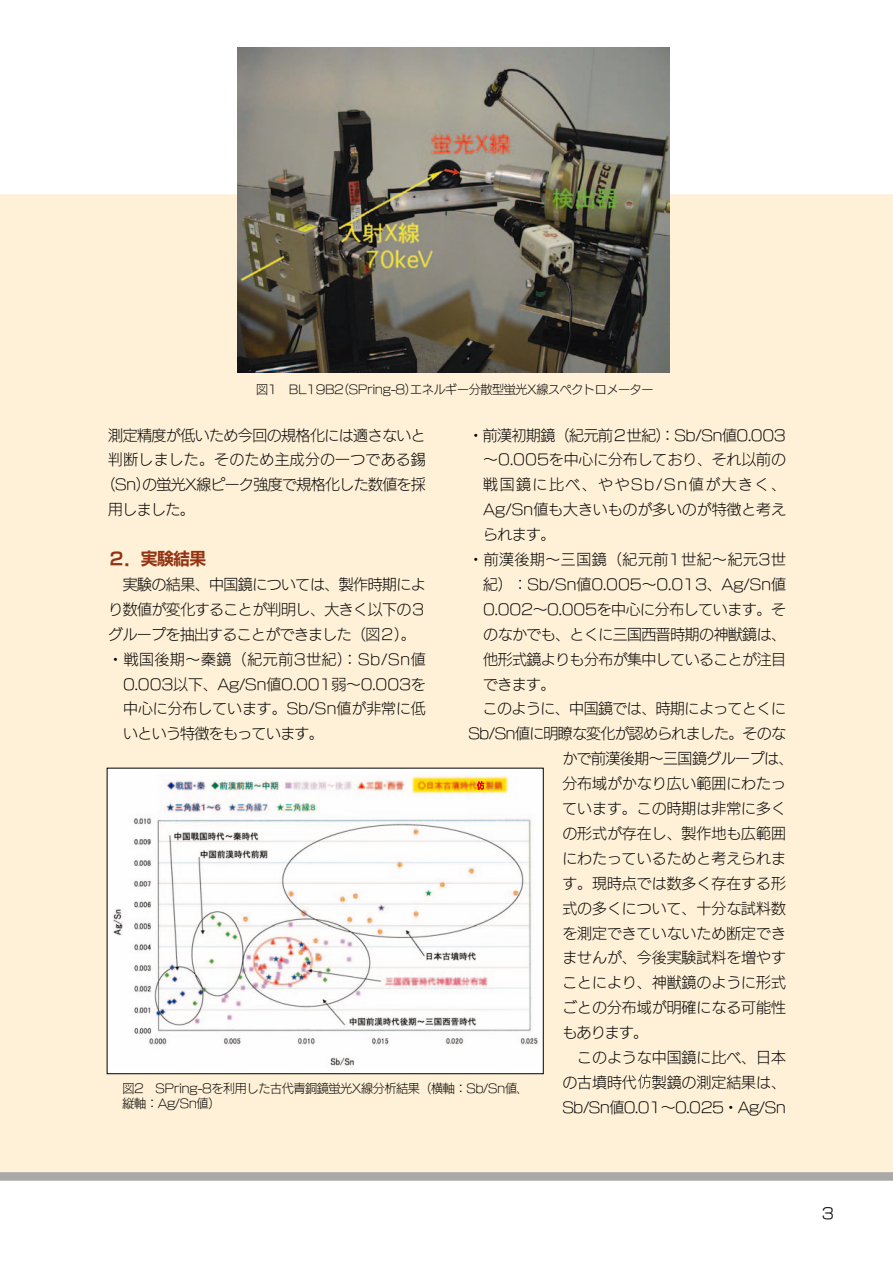
<style>
.page{position:relative;width:893px;height:1263px;background:#fff}
.page>*{position:absolute;margin:0;border:0;box-sizing:border-box;transform-origin:0 0}
.t1{font:16.95px "New Rodin Pro B";color:#933314}
.t2{font:15px "New Rodin Pro M";color:#000}
.t3{font:14.85px "New Rodin Pro L";letter-spacing:-.01em;color:#000}
.t4{font:14.85px "New Rodin Pro L";letter-spacing:-.03em;color:#000}
.t5{font:14.85px "New Rodin Pro L";letter-spacing:-.04em;color:#000}
.t6{font:14.85px "New Rodin Pro L";letter-spacing:-.035em;color:#000}
.t7{font:14.85px "New Rodin Pro L";letter-spacing:-.045em;color:#000}
.t8{font:14.85px "New Rodin Pro L";letter-spacing:.04em;color:#000}
.t9{font:14.85px "New Rodin Pro L";letter-spacing:.015em;color:#000}
.t10{font:14.85px "New Rodin Pro L";letter-spacing:.035em;color:#000}
.t11{font:14.85px "New Rodin Pro L";letter-spacing:.105em;color:#000}
.t12{font:12.15px/15px "New Rodin Pro L";letter-spacing:-.03em;color:#000}
</style>
<div class="page">
<div style="left:0;top:194px;width:892px;height:978px;background:#fff1d7"></div>
<img style="left:238px;top:47px;width:431px;height:325px">
<div style="left:107px;top:768px;width:436px;height:306px;background:#fff"></div>
<img style="left:113px;top:776px;width:425px;height:290px">
<svg style="left:477px;top:781px;width:7px;height:9px"></svg>
<svg style="left:638px;top:1074px;width:13px;height:15px"></svg>
<p class="t12" style="left:256px;top:384px;width:399px">図1 BL19B2（SPring-8）エネルギー分散型蛍光X線スペクトロメーター</p>
<p class="t4" style="left:108px;top:429px;width:319px">測定精度が低いため今回の規格化には適さないと</p>
<p class="t9" style="left:108px;top:454px;width:319px">判断しました。そのため主成分の一つである錫</p>
<p class="t5" style="left:101px;top:479px;width:326px">（Sn）の蛍光X線ピーク強度で規格化した数値を採</p>
<p class="t3" style="left:108px;top:504px;width:88px">用しました。</p>
<p class="t1" style="left:108px;top:552px;width:100px">２．実験結果</p>
<p class="t4" style="left:123px;top:579px;width:304px">実験の結果、中国鏡については、製作時期によ</p>
<p class="t4" style="left:108px;top:604px;width:319px">り数値が変化することが判明し、大きく以下の３</p>
<p class="t5" style="left:108px;top:629px;width:309px">グループを抽出することができました（図２）。</p>
<p class="t8" style="left:108px;top:653px;width:319px">・戦国後期～秦鏡（紀元前3世紀）：Sb/Sn値</p>
<p class="t3" style="left:123px;top:678px;width:304px">0.003以下、Ag/Sn値0.001弱～0.003を</p>
<p class="t3" style="left:123px;top:703px;width:304px">中心に分布しています。Sb/Sn値が非常に低</p>
<p class="t5" style="left:123px;top:728px;width:202px">いという特徴をもっています。</p>
<p class="t4" style="left:468px;top:429px;width:319px">・前漢初期鏡（紀元前２世紀）：Sb/Sn値0.003</p>
<p class="t3" style="left:483px;top:454px;width:304px">～0.005を中心に分布しており、それ以前の</p>
<p class="t11" style="left:483px;top:479px;width:304px">戦国鏡に比べ、ややSb/Sn値が大きく、</p>
<p class="t3" style="left:483px;top:504px;width:304px">Ag/Sn値も大きいものが多いのが特徴と考え</p>
<p class="t3" style="left:483px;top:529px;width:74px">られます。</p>
<p class="t10" style="left:468px;top:554px;width:319px">・前漢後期～三国鏡（紀元前1世紀～紀元3世</p>
<p class="t3" style="left:483px;top:579px;width:304px">紀）：Sb/Sn値0.005～0.013、Ag/Sn値</p>
<p class="t3" style="left:483px;top:604px;width:304px">0.002～0.005を中心に分布しています。そ</p>
<p class="t6" style="left:483px;top:629px;width:304px">のなかでも、とくに三国西晋時期の神獣鏡は、</p>
<p class="t6" style="left:483px;top:653px;width:304px">他形式鏡よりも分布が集中していることが注目</p>
<p class="t3" style="left:483px;top:678px;width:74px">できます。</p>
<p class="t4" style="left:483px;top:703px;width:304px">このように、中国鏡では、時期によってとくに</p>
<p class="t7" style="left:468px;top:728px;width:319px">Sb/Sn値に明瞭な変化が認められました。そのな</p>
<p class="t4" style="left:562px;top:753px;width:232px">かで前漢後期～三国鏡グループは、</p>
<p class="t3" style="left:562px;top:778px;width:225px">分布域がかなり広い範囲にわたっ</p>
<p class="t3" style="left:562px;top:803px;width:225px">ています。この時期は非常に多く</p>
<p class="t3" style="left:562px;top:828px;width:225px">の形式が存在し、製作地も広範囲</p>
<p class="t3" style="left:562px;top:853px;width:225px">にわたっているためと考えられま</p>
<p class="t3" style="left:562px;top:878px;width:225px">す。現時点では数多く存在する形</p>
<p class="t3" style="left:562px;top:902px;width:225px">式の多くについて、十分な試料数</p>
<p class="t3" style="left:562px;top:927px;width:225px">を測定できていないため断定でき</p>
<p class="t3" style="left:562px;top:952px;width:225px">ませんが、今後実験試料を増やす</p>
<p class="t3" style="left:562px;top:977px;width:225px">ことにより、神獣鏡のように形式</p>
<p class="t3" style="left:562px;top:1002px;width:225px">ごとの分布域が明確になる可能性</p>
<p class="t3" style="left:562px;top:1027px;width:87px">もあります。</p>
<p class="t3" style="left:577px;top:1052px;width:210px">このような中国鏡に比べ、日本</p>
<p class="t3" style="left:562px;top:1077px;width:225px">の古墳時代　製鏡の測定結果は、</p>
<p class="t5" style="left:562px;top:1102px;width:225px">Sb/Sn値0.01～0.025・Ag/Sn</p>
<p class="t12" style="left:123px;top:1082px;width:401px">図2 SPring-8を利用した古代青銅鏡蛍光X線分析結果（横軸：Sb/Sn値､縦軸：Ag/Sn値）</p>
<p class="t2" style="left:821px;top:1208px;width:14px">3</p>
</div>
